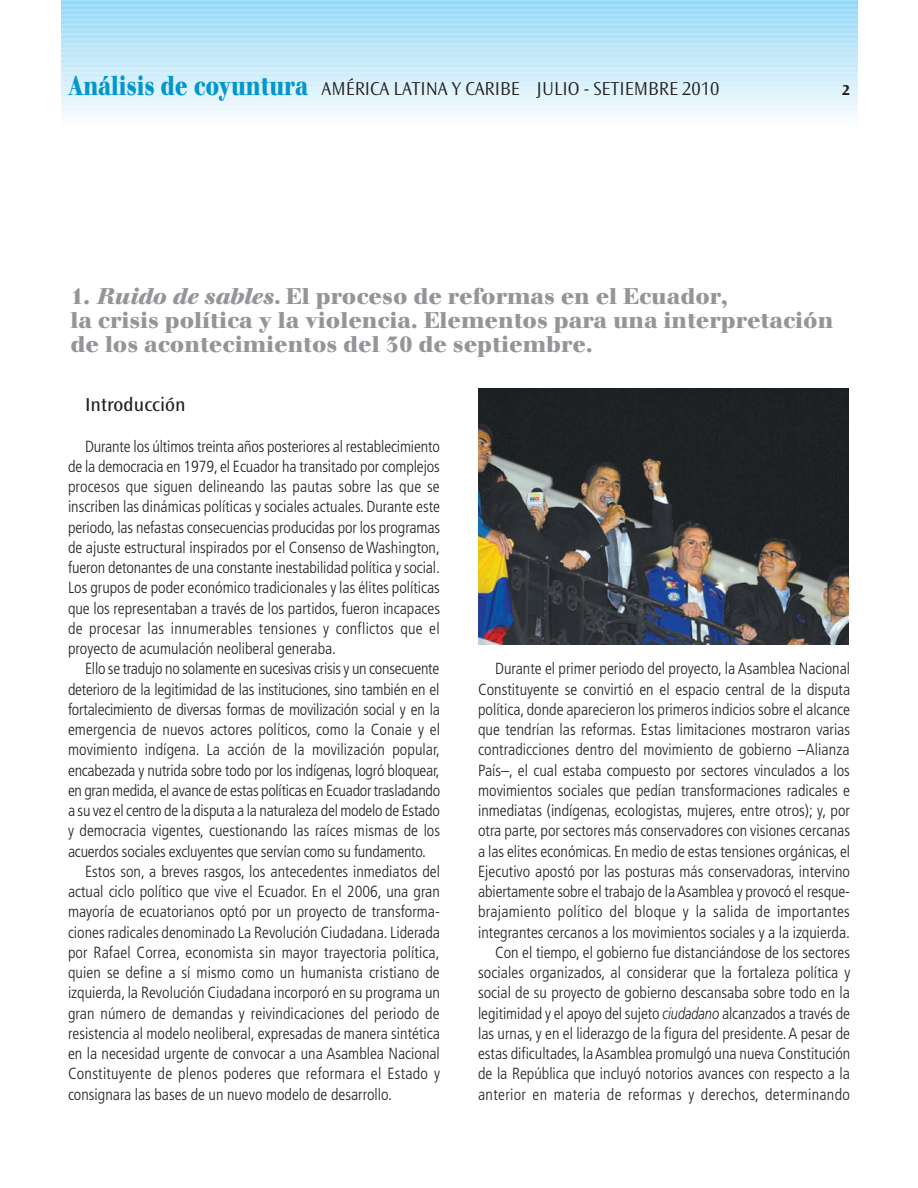
<style>
.page{position:relative;width:918px;height:1188px;background:#fff}
.page>*{position:absolute;margin:0;border:0;box-sizing:border-box;transform-origin:0 0}
.t1{font:700 22.5px/24px "Walbaum";color:#939598}
.t2{font:300 19.5px "Ocean Sans Std";color:#231f20}
.t3{font:19.5px "Ocean Sans Std";color:#231f20}
.t4{font:300 condensed 16.2px/20.2px "Frutiger";color:#231f20;text-align:justify}
.t5{font:700 15px "Ocean Sans Std";color:#231f20}
.s1{font-family:"Walbaum";font-weight:700;font-size:27px;color:#0097cf}
.s2{font-style:italic}
.s3{font-style:italic;font-stretch:normal}
</style>
<div class="page">
<hr style="left:61px;top:1px;width:796px;height:3px;background:#8fd8f7">
<hr style="left:61px;top:4px;width:796px;height:4px;background:#a3def8">
<hr style="left:61px;top:6px;width:796px;height:3px;background:#95daf8">
<hr style="left:61px;top:8px;width:796px;height:4px;background:#9edcf8">
<hr style="left:61px;top:10px;width:796px;height:3px;background:#98dbf8">
<hr style="left:61px;top:13px;width:796px;height:4px;background:#a4def8">
<hr style="left:61px;top:15px;width:796px;height:3px;background:#9cdcf8">
<hr style="left:61px;top:18px;width:796px;height:4px;background:#aae0f8">
<hr style="left:61px;top:20px;width:796px;height:3px;background:#a1ddf8">
<hr style="left:61px;top:23px;width:796px;height:4px;background:#afe2f8">
<hr style="left:61px;top:25px;width:796px;height:3px;background:#a5dff8">
<hr style="left:61px;top:28px;width:796px;height:4px;background:#b5e3f9">
<hr style="left:61px;top:30px;width:796px;height:3px;background:#aae0f9">
<hr style="left:61px;top:33px;width:796px;height:4px;background:#b9e5f9">
<hr style="left:61px;top:35px;width:796px;height:3px;background:#aee1f9">
<hr style="left:61px;top:38px;width:796px;height:4px;background:#bde6f9">
<hr style="left:61px;top:40px;width:796px;height:3px;background:#b3e3f9">
<hr style="left:61px;top:42px;width:796px;height:4px;background:#bde5f9">
<hr style="left:61px;top:46px;width:796px;height:3px;background:#b9e5fa">
<hr style="left:61px;top:47px;width:796px;height:4px;background:#c1e7fa">
<hr style="left:61px;top:49px;width:796px;height:3px;background:#bbe5fa">
<hr style="left:61px;top:52px;width:796px;height:4px;background:#c5e9fa">
<hr style="left:61px;top:54px;width:796px;height:3px;background:#bfe7fa">
<hr style="left:61px;top:57px;width:796px;height:4px;background:#caebfa">
<hr style="left:61px;top:59px;width:796px;height:3px;background:#c3e9fa">
<hr style="left:61px;top:62px;width:796px;height:4px;background:#ceecfa">
<hr style="left:61px;top:64px;width:796px;height:3px;background:#c7eafa">
<hr style="left:61px;top:67px;width:796px;height:4px;background:#d2edfb">
<hr style="left:61px;top:69px;width:796px;height:3px;background:#ccecfb">
<hr style="left:61px;top:71px;width:796px;height:4px;background:#ceedfb">
<hr style="left:61px;top:75px;width:796px;height:3px;background:#d1eefb">
<hr style="left:61px;top:78px;width:796px;height:3px;background:#d3effb">
<hr style="left:61px;top:81px;width:796px;height:4px;background:#d6f0fb">
<hr style="left:61px;top:85px;width:796px;height:4px;background:#d9f1fb">
<hr style="left:61px;top:89px;width:796px;height:3px;background:#ddf2fc">
<hr style="left:61px;top:91px;width:796px;height:4px;background:#dff3fc">
<hr style="left:61px;top:95px;width:796px;height:4px;background:#e2f4fc">
<hr style="left:61px;top:99px;width:796px;height:3px;background:#e6f6fc">
<hr style="left:61px;top:101px;width:796px;height:4px;background:#e8f6fd">
<hr style="left:61px;top:105px;width:796px;height:4px;background:#ebf8fd">
<hr style="left:61px;top:109px;width:796px;height:3px;background:#eff9fd">
<hr style="left:61px;top:112px;width:796px;height:3px;background:#f1fafd">
<hr style="left:61px;top:115px;width:796px;height:4px;background:#f4fbfe">
<hr style="left:61px;top:119px;width:796px;height:4px;background:#f8fcfe">
<hr style="left:61px;top:123px;width:796px;height:3px;background:#fbfdfe">
<img style="left:478px;top:388px;width:371px;height:256px">
<p class="t2" style="left:68px;top:81px;width:653px"><span class="s1">Análisis de coyuntura</span> AMÉRICA LATINA Y CARIBE JULIO - SETIEMBRE 2010</p>
<p class="t5" style="left:842px;top:84px;width:9px">2</p>
<h1 class="t1" style="left:70px;top:287px;width:764px">1. <span class="s2">Ruido de sables.</span> El proceso de reformas en el Ecuador,<br>la crisis política y la violencia. Elementos para una interpretación de los acontecimientos del 30 de septiembre.</h1>
<p class="t3" style="left:85px;top:397px;width:102px">Introducción</p>
<p class="t4" style="left:68px;top:437px;width:374px;text-indent:17px">Durante los últimos treinta años posteriores al restablecimiento de la democracia en 1979, el Ecuador ha transitado por complejos procesos que siguen delineando las pautas sobre las que se inscriben las dinámicas políticas y sociales actuales. Durante este periodo, las nefastas consecuencias producidas por los programas de ajuste estructural inspirados por el Consenso de Washington, fueron detonantes de una constante inestabilidad política y social.<br>Los grupos de poder económico tradicionales y las élites políticas que los representaban a través de los partidos, fueron incapaces de procesar las innumerables tensiones y conflictos que el proyecto de acumulación neoliberal generaba.</p>
<p class="t4" style="left:85px;top:660px;width:356px">Ello se tradujo no solamente en sucesivas crisis y un consecuente</p>
<p class="t4" style="left:68px;top:680px;width:373px">deterioro de la legitimidad de las instituciones, sino también en el</p>
<p class="t4" style="left:68px;top:700px;width:373px">fortalecimiento de diversas formas de movilización social y en la</p>
<p class="t4" style="left:68px;top:721px;width:374px">emergencia de nuevos actores políticos, como la Conaie y el</p>
<p class="t4" style="left:68px;top:741px;width:374px">movimiento indígena. La acción de la movilización popular,</p>
<p class="t4" style="left:68px;top:761px;width:373px">encabezada y nutrida sobre todo por los indígenas, logró bloquear,</p>
<p class="t4" style="left:68px;top:781px;width:374px">en gran medida,el avance de estas políticas en Ecuador trasladando</p>
<p class="t4" style="left:68px;top:802px;width:373px">a su vez el centro de la disputa a la naturaleza del modelo de Estado</p>
<p class="t4" style="left:68px;top:822px;width:374px">y democracia vigentes, cuestionando las raíces mismas de los</p>
<p class="t4" style="left:68px;top:842px;width:360px">acuerdos sociales excluyentes que servían como su fundamento.</p>
<p class="t4" style="left:85px;top:862px;width:356px">Estos son, a breves rasgos, los antecedentes inmediatos del</p>
<p class="t4" style="left:68px;top:883px;width:373px">actual ciclo político que vive el Ecuador. En el 2006, una gran</p>
<p class="t4" style="left:68px;top:903px;width:373px">mayoría de ecuatorianos optó por un proyecto de transforma-</p>
<p class="t4" style="left:68px;top:923px;width:373px">ciones radicales denominado La Revolución Ciudadana. Liderada</p>
<p class="t4" style="left:68px;top:943px;width:373px">por Rafael Correa, economista sin mayor trayectoria política,</p>
<p class="t4" style="left:68px;top:964px;width:373px">quien se define a sí mismo como un humanista cristiano de</p>
<p class="t4" style="left:68px;top:984px;width:373px">izquierda, la Revolución Ciudadana incorporó en su programa un</p>
<p class="t4" style="left:68px;top:1004px;width:373px">gran número de demandas y reivindicaciones del periodo de</p>
<p class="t4" style="left:68px;top:1024px;width:373px">resistencia al modelo neoliberal, expresadas de manera sintética</p>
<p class="t4" style="left:68px;top:1045px;width:373px">en la necesidad urgente de convocar a una Asamblea Nacional</p>
<p class="t4" style="left:68px;top:1065px;width:374px">Constituyente de plenos poderes que reformara el Estado y</p>
<p class="t4" style="left:68px;top:1085px;width:325px">consignara las bases de un nuevo modelo de desarrollo.</p>
<p class="t4" style="left:478px;top:660px;width:374px;text-align:right">Durante el primer periodo del proyecto, la Asamblea Nacional Constituyente se convirtió en el espacio central de la disputa política, donde aparecieron los primeros indicios sobre el alcance que tendrían las reformas. Estas limitaciones mostraron varias contradicciones dentro del movimiento de gobierno –Alianza País–, el cual estaba compuesto por sectores vinculados a los movimientos sociales que pedían transformaciones radicales e inmediatas (indígenas, ecologistas, mujeres, entre otros); y, por otra parte, por sectores más conservadores con visiones cercanas a las elites económicas. En medio de estas tensiones orgánicas, el Ejecutivo apostó por las posturas más conservadoras, intervino abiertamente sobre el trabajo de la Asamblea y provocó el resque&shy;brajamiento político del bloque y la salida de importantes integrantes cercanos a los movimientos sociales y a la izquierda.<br>Con el tiempo, el gobierno fue distanciándose de los sectores sociales organizados, al considerar que la fortaleza política y social de su proyecto de gobierno descansaba sobre todo en la legitimidad y el apoyo del sujeto <span class="s3">ciudadano</span> alcanzados a través de las urnas, y en el liderazgo de la figura del presidente.A pesar de estas dificultades, la Asamblea promulgó una nueva Constitución de la República que incluyó notorios avances con respecto a la anterior en materia de reformas y derechos, determinando</p>
</div>
